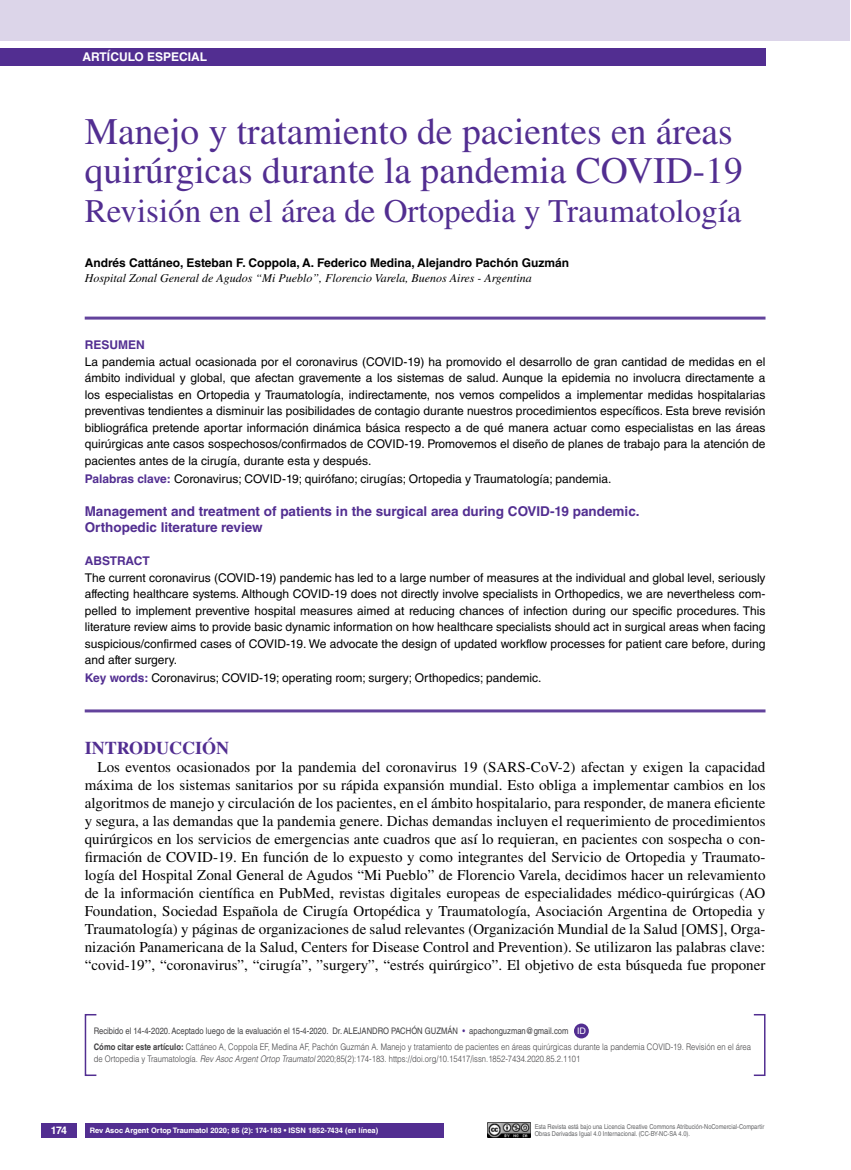
<style>
.page{position:relative;width:851px;height:1170px;background:#fff}
.page>*{position:absolute;margin:0;border:0;box-sizing:border-box;transform-origin:0 0}
.t1{font:37.5px/39px "Times LT Std";color:#522e91}
.t2{font:33px "Times LT Std";color:#522e91}
.t3{font:700 18px "Times LT Std";color:#522e91}
.t4{font:15px/18px "Times LT Std";color:#000;text-align:justify}
.t5{font:700 13.5px/16.5px "Helvetica LT Std";color:#522e91}
.t6{font:12px/16.5px "Helvetica LT Std";color:#000;text-align:justify}
.t7{font:italic 12px "Times LT Std";color:#000}
.t8{font:700 12px "Helvetica LT Std";color:#000}
.t9{font:700 12px "Helvetica LT Std";color:#fff}
.t10{font:700 12px "Helvetica LT Std";color:#522e91}
.t11{font:700 10.5px "Helvetica LT Std";color:#fff}
.t12{font:300 9px/16.2px "Helvetica LT Std";color:#414042;scale:.85 1}
.t13{font:9px "Helvetica LT Std";color:#414042;scale:.85 1}
.t14{font:9px "Helvetica LT Std";color:#fff}
.t15{font:700 7.5px "Helvetica LT Std";color:#fff}
.t16{font:6.75px/7.5px "Helvetica LT Std";color:#636466;scale:.85 1}
.s1{font-weight:700;color:#522e91}
.s2{font-weight:400}
.s3{font-weight:400;color:#522e91}
.s4{font-weight:400;color:#fff}
.s5{font-weight:700}
.s6{font-style:italic}
</style>
<div class="page">
<div style="left:41px;top:1123px;width:36px;height:14px;background:#522e91"></div>
<div style="left:0;top:49px;width:765px;height:17px;background:#522e91"></div>
<hr style="left:85px;top:316px;width:680px;height:3px;background:#63439c">
<hr style="left:85px;top:709px;width:680px;height:3px;background:#63439c">
<img style="left:488px;top:1122px;width:42px;height:15px">
<div style="left:0;top:0;width:849px;height:40px;background:#dcd5e9"></div>
<div style="left:85px;top:1122px;width:359px;height:15px;background:#522e91"></div>
<div style="left:85px;top:1013px;width:12px;height:62px;border:2px solid #522e91"></div>
<div style="left:753px;top:1013px;width:12px;height:62px;border:2px solid #522e91"></div>
<div style="left:574px;top:1023px;width:14px;height:15px;background:#522e91;border-radius:50%"></div>
<p class="t9" style="left:82px;top:50px;width:126px">ARTÍCULO ESPECIAL</p>
<h1 class="t1" style="left:85px;top:112px;width:659px">Manejo y tratamiento de pacientes en áreas quirúrgicas durante la pandemia COVID-19</h1>
<h2 class="t2" style="left:85px;top:193px;width:658px">Revisión en el área de Ortopedia y Traumatología</h2>
<p class="t8" style="left:85px;top:256px;width:486px">Andrés Cattáneo, Esteban F. Coppola, A. Federico Medina, Alejandro Pachón Guzmán</p>
<p class="t7" style="left:85px;top:272px;width:448px">Hospital Zonal General de Agudos “Mi Pueblo”, Florencio Varela, Buenos Aires - Argentina</p>
<p class="t10" style="left:85px;top:337px;width:61px">Resumen</p>
<p class="t6" style="left:85px;top:353px;width:682px">La pandemia actual ocasionada por el coronavirus (COVID-19) ha promovido el desarrollo de gran cantidad de medidas en el ámbito individual y global, que afectan gravemente a los sistemas de salud. Aunque la epidemia no involucra directamente a los especialistas en Ortopedia y Traumatología, indirectamente, nos vemos compelidos a implementar medidas hospitalarias preventivas tendientes a disminuir las posibilidades de contagio durante nuestros procedimientos específicos. Esta breve revisión bibliográfica pretende aportar información dinámica básica respecto a de qué manera actuar como especialistas en las áreas quirúrgicas ante casos sospechosos/confirmados de COVID-19. Promovemos el diseño de planes de trabajo para la atención de pacientes antes de la cirugía, durante esta y después.</p>
<p class="t6" style="left:85px;top:470px;width:528px"><span class="s1">Palabras clave:</span> Coronavirus; COVID-19; quirófano; cirugías; Ortopedia y Traumatología; pandemia.</p>
<p class="t5" style="left:85px;top:502px;width:556px">Management and treatment of patients in the surgical area during COVID-19 pandemic.<br>Orthopedic literature review</p>
<p class="t10" style="left:85px;top:553px;width:42px">Abstrac</p>
<p class="t10" style="left:142px;top:553px;width:9px">t</p>
<p class="t6" style="left:85px;top:569px;width:682px">The current coronavirus (COVID-19) pandemic has led to a large number of measures at the individual and global level, seriously affecting healthcare systems. Although COVID-19 does not directly involve specialists in Orthopedics, we are nevertheless com&shy;pelled to implement preventive hospital measures aimed at reducing chances of infection during our specific procedures. This literature review aims to provide basic dynamic information on how healthcare specialists should act in surgical areas when facing suspicious/confirmed cases of COVID-19. We advocate the design of updated workflow processes for patient care before, during and after surgery.</p>
<p class="t6" style="left:85px;top:669px;width:458px"><span class="s1">Key words:</span> Coronavirus; COVID-19; operating room; surgery; Orthopedics; pandemic.</p>
<h3 class="t3" style="left:85px;top:737px;width:146px">INTRODUCCIÓN</h3>
<p class="t4" style="left:85px;top:758px;width:682px;text-indent:13px">Los eventos ocasionados por la pandemia del coronavirus 19 (SARS-CoV-2) afectan y exigen la capacidad máxima de los sistemas sanitarios por su rápida expansión mundial. Esto obliga a implementar cambios en los algoritmos de manejo y circulación de los pacientes, en el ámbito hospitalario, para responder, de manera eficiente y segura, a las demandas que la pandemia genere. Dichas demandas incluyen el requerimiento de procedimientos quirúrgicos en los servicios de emergencias ante cuadros que así lo requieran, en pacientes con sospecha o con&shy;firmación de COVID-19. En función de lo expuesto y como integrantes del Servicio de Ortopedia y Traumato&shy;logía del Hospital Zonal General de Agudos “Mi Pueblo” de Florencio Varela, decidimos hacer un relevamiento de la información científica en PubMed, revistas digitales europeas de especialidades médico-quirúrgicas (AO Foundation, Sociedad Española de Cirugía Ortopédica y Traumatología, Asociación Argentina de Ortopedia y Traumatología) y páginas de organizaciones de salud relevantes (Organización Mundial de la Salud [OMS], Orga&shy;nización Panamericana de la Salud, Centers for Disease Control and Prevention). Se utilizaron las palabras clave: “covid-19”, “coronavirus”, “cirugía”, ”surgery”, “estrés quirúrgico”. El objetivo de esta búsqueda fue proponer</p>
<p class="t12" style="left:94px;top:1022px;width:774px;text-indent:297px"><span class="s2">Pac hón Guzmán</span> <span class="s3">•</span> <span class="s2">apachonguzman@gmail.com</span> <span class="s4">https://orcid.org/0000-0002-7948-7098<br></span><span class="s5">Cómo citar este artículo:</span> Cattáneo A, Coppola EF, Medina AF, Pachón Guzmán A. Manejo y tratamiento de pacientes en áreas quirúrgicas durante la pandemia COVID-19. Revisión en el área</p>
<p class="t12" style="left:94px;top:1050px;width:573px">de Ortopedia y Traumatología. <span class="s6">Rev Asoc Argent Ortop Traumatol</span> 2020;85(2):174-183. https://doi.org/10.15417/issn.1852-7434.2020.85.2.1101</p>
<p class="t13" style="left:94px;top:1025px;width:323px">Recibido el 14-4-2020. Aceptado luego de la evaluación el 15-4-2020. Dr. Alejandro</p>
<p class="t14" style="left:577px;top:1025px;width:11px">ID</p>
<p class="t11" style="left:51px;top:1124px;width:18px">174</p>
<p class="t15" style="left:90px;top:1125px;width:290px">Rev Asoc Argent Ortop Traumatol 2020; 85 (2): 174-183 • ISSN 1852-7434 (en línea)</p>
<p class="t16" style="left:534px;top:1122px;width:272px">Esta Revista está bajo una Licencia Creative Commons Atribución-NoComercial-Compartir<br>Obras Derivadas Igual 4.0 Internacional. (CC-BY-NC-SA 4.0).</p>
</div>
